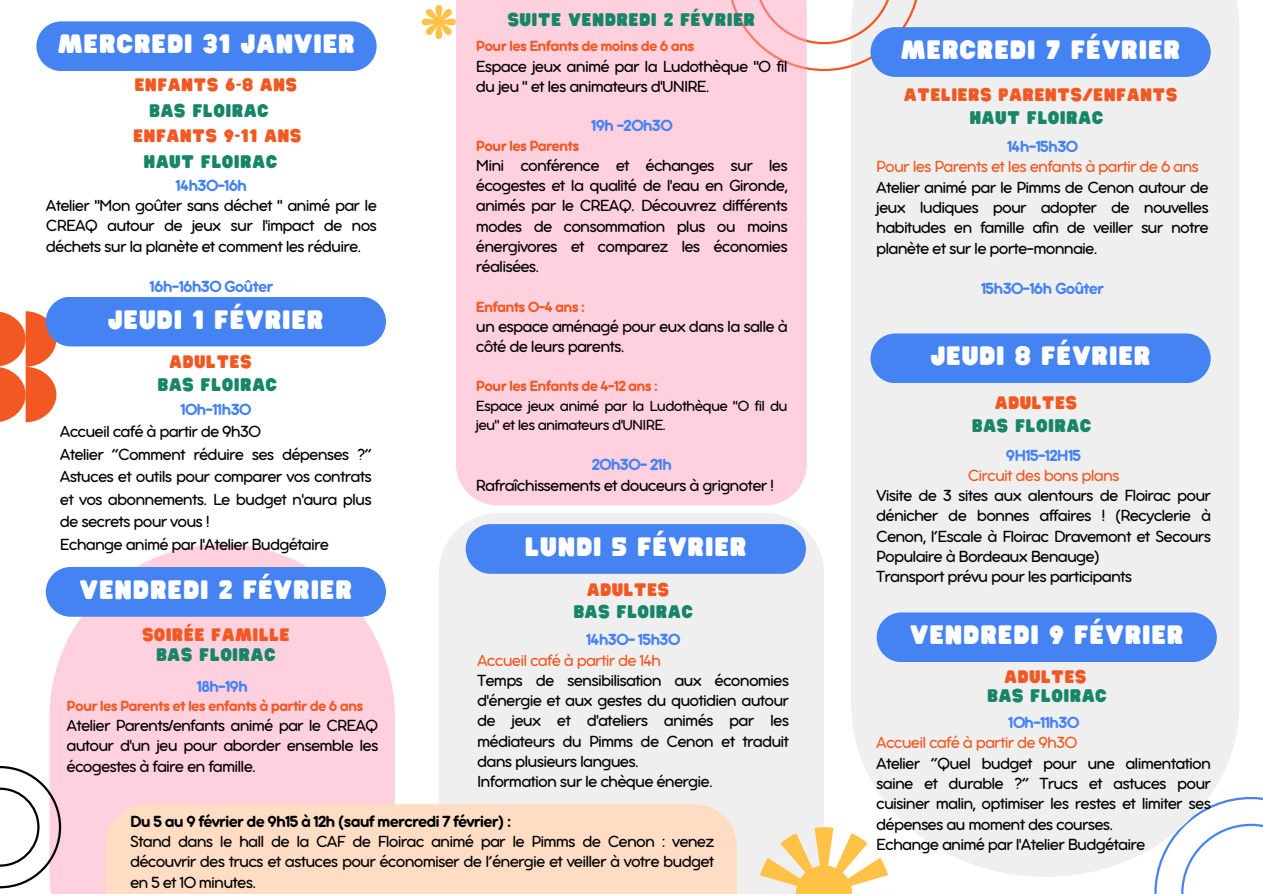
<style>
.page{position:relative;width:1263px;height:894px;background:#fff}
.page>*{position:absolute;margin:0;border:0;box-sizing:border-box;transform-origin:0 0}
.t1{font:23.4px "Hitand Run";letter-spacing:.06em;color:#fff}
.t2{font:17.55px/20.2px "Aristotelica Pro Tx";letter-spacing:-.045em;color:#000;text-align:justify}
.t3{font:17.55px "Aristotelica Pro Tx Bld";letter-spacing:-.045em;color:#4583f3}
.t4{font:17.55px "Aristotelica Pro Tx";letter-spacing:-.045em;color:#f15822}
.t5{font:17.55px "Aristotelica Pro Tx Bld";letter-spacing:-.045em;color:#000}
.t6{font:16.05px "Aristotelica Pro Tx Bld";letter-spacing:-.045em;color:#f15822}
.t7{font:16.05px "Hitand Run";letter-spacing:.06em;color:#178567}
.t8{font:16.05px/19.2px "Aristotelica Pro Tx";letter-spacing:-.045em;color:#000}
.t9{font:15.9px "Hitand Run";letter-spacing:.06em;color:#f15822}
</style>
<div class="page">
<div style="left:439px;top:513px;width:385px;height:380px;background:#efefef"></div>
<svg style="left:1154px;top:796px;width:109px;height:97px"></svg>
<svg style="left:50px;top:544px;width:345px;height:349px;background:#fed4e0"></svg>
<svg style="left:422px;top:5px;width:34px;height:34px"></svg>
<svg style="left:757px;top:826px;width:128px;height:67px"></svg>
<div style="left:851px;top:0;width:388px;height:876px;background:#efefef"></div>
<svg style="left:807px;top:0;width:114px;height:71px"></svg>
<svg style="left:0;top:765px;width:61px;height:123px"></svg>
<svg style="left:0;top:311px;width:56px;height:111px"></svg>
<div style="left:870px;top:27px;width:341px;height:50px;background:#4583f3;border-radius:25px"></div>
<div style="left:46px;top:296px;width:340px;height:50px;background:#4583f3;border-radius:25px"></div>
<div style="left:466px;top:524px;width:340px;height:49px;background:#4583f3;border-radius:25px"></div>
<div style="left:46px;top:567px;width:340px;height:49px;background:#4583f3;border-radius:25px"></div>
<div style="left:877px;top:612px;width:340px;height:50px;background:#4583f3;border-radius:25px"></div>
<div style="left:870px;top:333px;width:341px;height:50px;background:#4583f3;border-radius:25px"></div>
<div style="left:105px;top:804px;width:632px;height:89px;background:#feddc4"></div>
<div style="left:36px;top:21px;width:341px;height:50px;background:#4583f3;border-radius:25px"></div>
<div style="left:456px;top:0;width:351px;height:505px;background:#ffd0dd"></div>
<p class="t1" style="left:58px;top:31px;width:298px">MERCREDI 31 JANVIER</p>
<p class="t9" style="left:135px;top:76px;width:164px">ENFANTS 6-8 ANS</p>
<p class="t7" style="left:149px;top:102px;width:121px">BAS FLOIRAC</p>
<p class="t9" style="left:133px;top:127px;width:169px">ENFANTS 9-11 ANS</p>
<p class="t7" style="left:144px;top:153px;width:135px">HAUT FLOIRAC</p>
<p class="t3" style="left:176px;top:179px;width:73px">14h30-16h</p>
<p class="t2" style="left:46px;top:197px;width:333px">Atelier "Mon goûter sans déchet " animé par le CREAQ autour de jeux sur l'impact de nos déchets sur la planète et comment les réduire.</p>
<p class="t3" style="left:150px;top:281px;width:125px">16h-16h30 Goûter</p>
<p class="t1" style="left:108px;top:306px;width:217px">JEUDI 1 FÉVRIER</p>
<p class="t9" style="left:169px;top:353px;width:83px">ADULTES</p>
<p class="t7" style="left:158px;top:375px;width:121px">BAS FLOIRAC</p>
<p class="t3" style="left:180px;top:403px;width:73px">10h-11h30</p>
<p class="t2" style="left:60px;top:422px;width:202px">Accueil café à partir de 9h30</p>
<p class="t2" style="left:60px;top:444px;width:313px;line-height:22.5px">Atelier “Comment réduire ses dépenses ?“ Astuces et outils pour comparer vos contrats et vos abonnements. Le budget n'aura plus de secrets pour vous !</p>
<p class="t2" style="left:60px;top:535px;width:271px">Echange animé par l'Atelier Budgétaire</p>
<p class="t1" style="left:80px;top:576px;width:274px">VENDREDI 2 FÉVRIER</p>
<p class="t9" style="left:142px;top:625px;width:149px">SOIRÉE FAMILLE</p>
<p class="t7" style="left:156px;top:645px;width:121px">BAS FLOIRAC</p>
<p class="t3" style="left:197px;top:680px;width:53px">18h-19h</p>
<p class="t6" style="left:67px;top:700px;width:298px">Pour les Parents et les enfants à partir de 6 ans</p>
<p class="t2" style="left:67px;top:716px;width:313px">Atelier Parents/enfants animé par le CREAQ autour d'un jeu pour aborder ensemble les écogestes à faire en famille.</p>
<p class="t7" style="left:508px;top:11px;width:249px">SUITE VENDREDI 2 FÉVRIER</p>
<p class="t6" style="left:476px;top:41px;width:220px">Pour les Enfants de moins de 6 ans</p>
<p class="t2" style="left:476px;top:57px;width:313px">Espace jeux animé par la Ludothèque "O fil du jeu " et les animateurs d'UNIRE.</p>
<p class="t3" style="left:591px;top:120px;width:83px">19h -20h30</p>
<p class="t6" style="left:476px;top:140px;width:105px">Pour les Parents</p>
<p class="t2" style="left:476px;top:156px;width:313px">Mini conférence et échanges sur les écogestes et la qualité de l'eau en Gironde, animés par le CREAQ. Découvrez différents modes de consommation plus ou moins énergivores et comparez les économies réalisées.</p>
<p class="t6" style="left:476px;top:301px;width:111px">Enfants 0-4 ans :</p>
<p class="t2" style="left:476px;top:317px;width:313px">un espace aménagé pour eux dans la salle à côté de leurs parents.</p>
<p class="t6" style="left:476px;top:381px;width:184px">Pour les Enfants de 4-12 ans :</p>
<p class="t8" style="left:476px;top:397px;width:313px">Espace jeux animé par la Ludothèque "O fil du jeu" et les animateurs d'UNIRE.</p>
<p class="t3" style="left:592px;top:459px;width:82px">20h30- 21h</p>
<p class="t2" style="left:476px;top:476px;width:300px">Rafraîchissements et douceurs à grignoter !</p>
<p class="t1" style="left:525px;top:533px;width:222px">LUNDI 5 FÉVRIER</p>
<p class="t9" style="left:587px;top:581px;width:83px">ADULTES</p>
<p class="t7" style="left:574px;top:602px;width:121px">BAS FLOIRAC</p>
<p class="t3" style="left:586px;top:633px;width:96px">14h30- 15h30</p>
<p class="t4" style="left:477px;top:654px;width:186px">Accueil café à partir de 14h</p>
<p class="t2" style="left:477px;top:671px;width:313px">Temps de sensibilisation aux économies d'énergie et aux gestes du quotidien autour de jeux et d'ateliers animés par les médiateurs du Pimms de Cenon et traduit dans plusieurs langues.</p>
<p class="t2" style="left:477px;top:772px;width:238px">Information sur le chèque énergie.</p>
<p class="t5" style="left:130px;top:815px;width:383px">Du 5 au 9 février de 9h15 à 12h (sauf mercredi 7 février) :</p>
<p class="t2" style="left:130px;top:832px;width:586px">Stand dans le hall de la CAF de Floirac animé par le Pimms de Cenon : venez découvrir des trucs et astuces pour économiser de l’énergie et veiller à votre budget en 5 et 10 minutes.</p>
<p class="t1" style="left:901px;top:37px;width:280px">MERCREDI 7 FÉVRIER</p>
<p class="t9" style="left:904px;top:86px;width:274px">ATELIERS PARENTS/ENFANTS</p>
<p class="t7" style="left:970px;top:109px;width:135px">HAUT FLOIRAC</p>
<p class="t3" style="left:1007px;top:141px;width:73px">14h-15h30</p>
<p class="t4" style="left:876px;top:161px;width:324px">Pour les Parents et les enfants à partir de 6 ans</p>
<p class="t2" style="left:876px;top:178px;width:334px">Atelier animé par le Pimms de Cenon autour de jeux ludiques pour adopter de nouvelles habitudes en famille afin de veiller sur notre planète et sur le porte-monnaie.</p>
<p class="t3" style="left:981px;top:283px;width:125px">15h30-16h Goûter</p>
<p class="t1" style="left:931px;top:343px;width:221px">JEUDI 8 FÉVRIER</p>
<p class="t9" style="left:995px;top:393px;width:83px">ADULTES</p>
<p class="t7" style="left:972px;top:416px;width:121px">BAS FLOIRAC</p>
<p class="t3" style="left:1006px;top:449px;width:77px">9H15-12H15</p>
<p class="t4" style="left:968px;top:469px;width:153px">Circuit des bons plans</p>
<p class="t2" style="left:876px;top:486px;width:336px">Visite de 3 sites aux alentours de Floirac pour dénicher de bonnes affaires ! (Recyclerie à Cenon, l’Escale à Floirac Dravemont et Secours Populaire à Bordeaux Benauge)</p>
<p class="t2" style="left:876px;top:567px;width:258px">Transport prévu pour les participants</p>
<p class="t1" style="left:910px;top:622px;width:275px">VENDREDI 9 FÉVRIER</p>
<p class="t9" style="left:1004px;top:668px;width:83px">ADULTES</p>
<p class="t7" style="left:987px;top:686px;width:121px">BAS FLOIRAC</p>
<p class="t3" style="left:1008px;top:716px;width:73px">10h-11h30</p>
<p class="t4" style="left:876px;top:737px;width:202px">Accueil café à partir de 9h30</p>
<p class="t2" style="left:876px;top:754px;width:336px">Atelier “Quel budget pour une alimentation saine et durable ?” Trucs et astuces pour cuisiner malin, optimiser les restes et limiter ses dépenses au moment des courses.</p>
<p class="t2" style="left:876px;top:835px;width:271px">Echange animé par l'Atelier Budgétaire</p>
</div>
